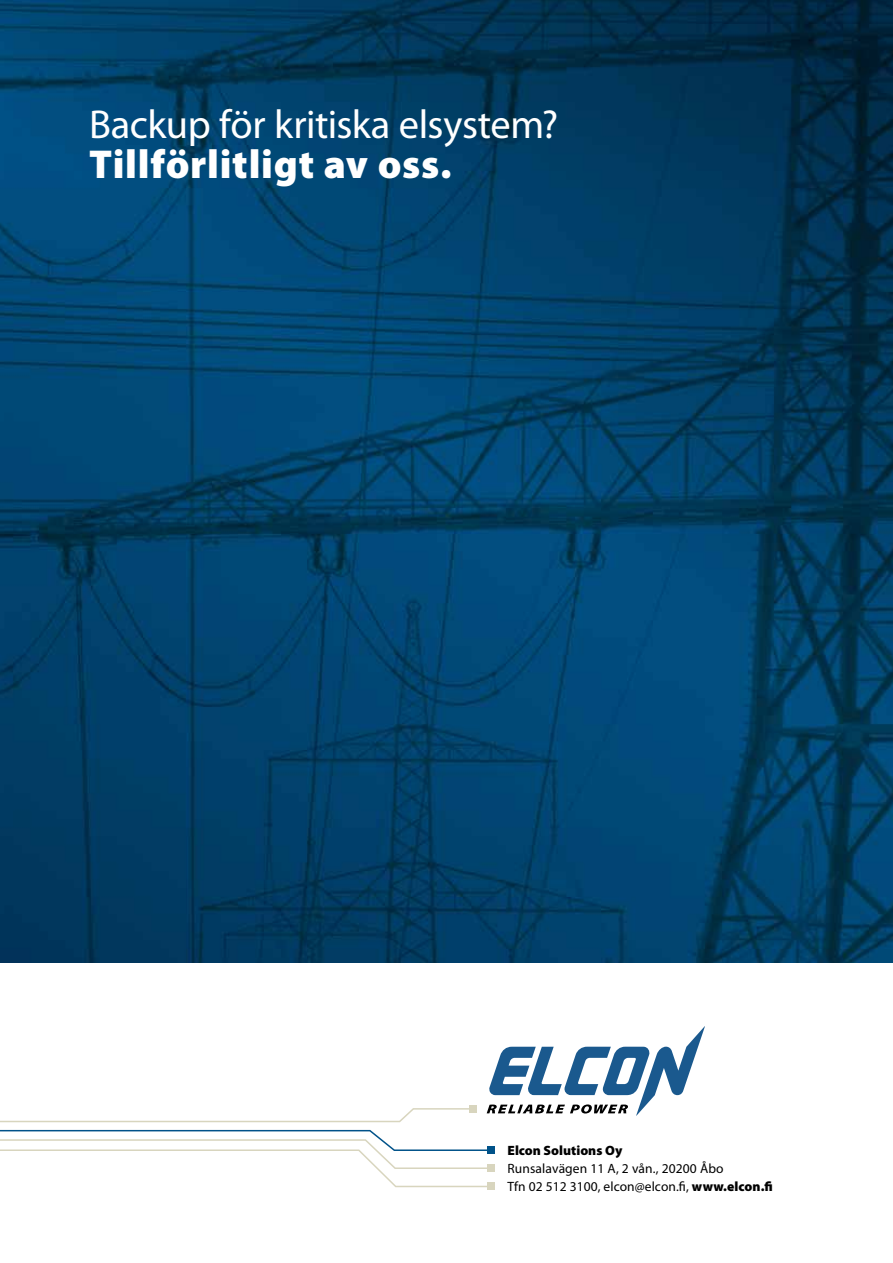
<style>
.page{position:relative;width:893px;height:1263px;background:#fff}
.page>*{position:absolute;margin:0;border:0;box-sizing:border-box;transform-origin:0 0}
.t1{font:40.5px "Myriad Pro";letter-spacing:-.01em;color:#fff}
.t2{font:900 40.5px "Myriad Pro";letter-spacing:.015em;color:#fff}
.t3{font:13.5px/18px "Myriad Pro";letter-spacing:.005em;color:#000}
.t4{font:900 13.5px "Myriad Pro";color:#000}
.s1{font-weight:900}
</style>
<div class="page">
<img style="left:0;top:0;width:893px;height:962px">
<svg style="left:0;top:1107px;width:475px;height:16px"></svg>
<div style="left:470px;top:1105px;width:7px;height:7px;background:#d8d5be"></div>
<div style="left:487px;top:1164px;width:8px;height:8px;background:#d8d5be"></div>
<div style="left:487px;top:1146px;width:8px;height:8px;background:#005289"></div>
<svg style="left:0;top:1129px;width:493px;height:59px"></svg>
<div style="left:487px;top:1183px;width:8px;height:7px;background:#d8d5be"></div>
<svg style="left:487px;top:1026px;width:218px;height:89px"></svg>
<h1 class="t1" style="left:89px;top:102px;width:471px">Backup för kritiska elsystem?</h1>
<h1 class="t2" style="left:89px;top:142px;width:364px">Tillförlitligt av oss.</h1>
<p class="t4" style="left:507px;top:1142px;width:116px">Elcon Solutions Oy</p>
<p class="t3" style="left:507px;top:1159px;width:267px">Runsalavägen 11 A, 2 vån., 20200 Åbo<br>Tfn 02 512 3100, elcon@elcon.fi, <span class="s1">www.elcon.fi</span></p>
</div>
